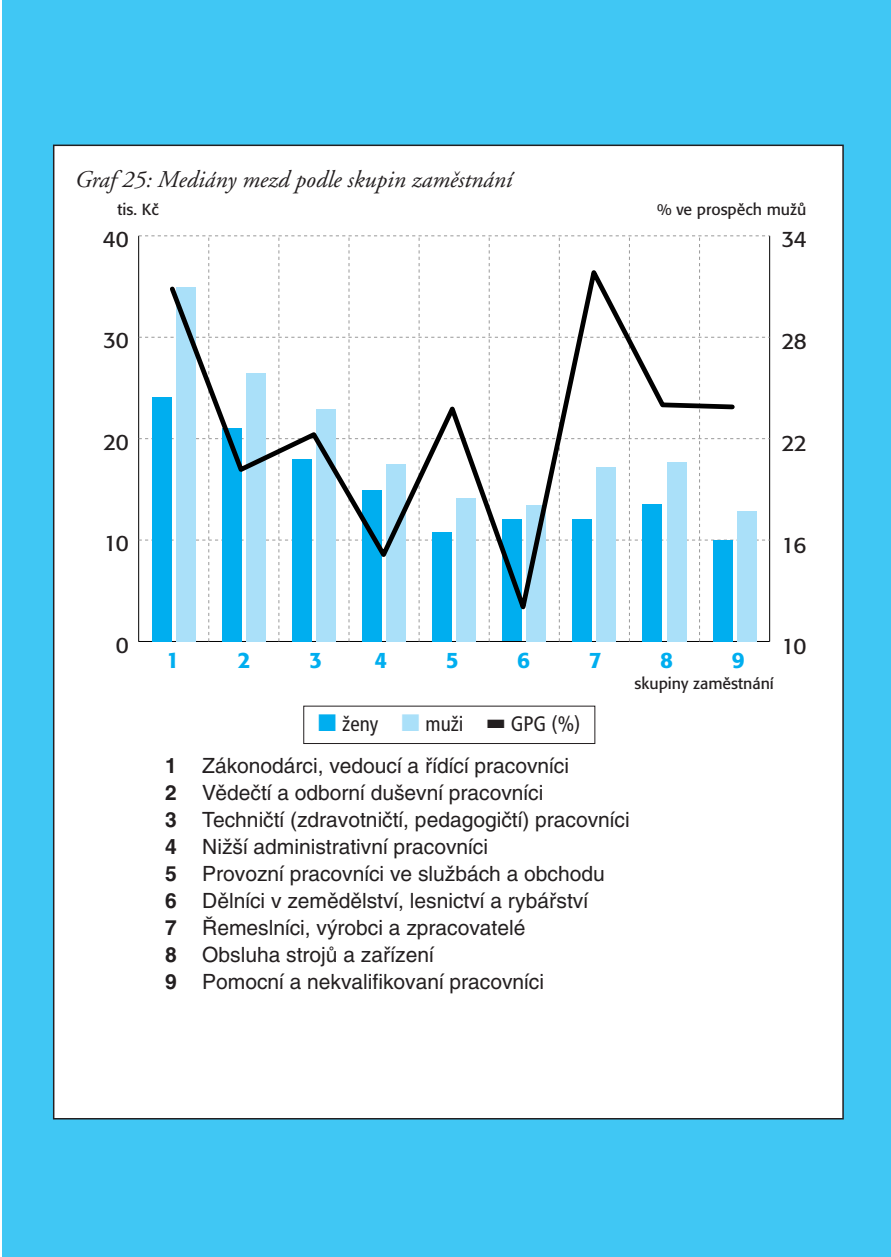
<style>
.page{position:relative;width:891px;height:1257px;background:#fff}
.page>*{position:absolute;margin:0;border:0;box-sizing:border-box;transform-origin:0 0}
.t1{font:italic 24px "Adobe Garamond CE";color:#231f20}
.t2{font:22.2px "Formata CE";letter-spacing:-.02em;color:#231f20}
.t3{font:500 22.2px "Formata CE";color:#00aeef}
.t4{font:21px/27px "Helvetica CE";color:#231f20}
.t5{font:condensed 21px "Frutiger CE";color:#231f20}
.t6{font:15.9px "Formata CE";color:#231f20}
.s1{color:#00aeef}
.s2{color:#aae0f9}
.s3{font-weight:700}
</style>
<div class="page">
<div style="left:2px;top:0;width:889px;height:1257px;background:#40c7f4"></div>
<div style="left:54px;top:145px;width:789px;height:974px;background:#fff"></div>
<hr style="left:139px;top:641px;width:631px;height:1px;background:#000">
<hr style="left:138px;top:236px;width:1px;height:405px;background:#000">
<svg style="left:139px;top:235px;width:631px;height:406px"></svg>
<div style="left:152px;top:397px;width:19px;height:244px;background:#00aeef"></div>
<div style="left:222px;top:428px;width:20px;height:213px;background:#00aeef"></div>
<div style="left:292px;top:459px;width:20px;height:182px;background:#00aeef"></div>
<div style="left:362px;top:490px;width:20px;height:151px;background:#00aeef"></div>
<div style="left:432px;top:532px;width:20px;height:109px;background:#00aeef"></div>
<div style="left:502px;top:520px;width:20px;height:121px;background:#00aeef"></div>
<div style="left:573px;top:519px;width:19px;height:122px;background:#00aeef"></div>
<div style="left:643px;top:504px;width:19px;height:137px;background:#00aeef"></div>
<div style="left:713px;top:540px;width:19px;height:101px;background:#00aeef"></div>
<div style="left:176px;top:287px;width:20px;height:354px;background:#aae0f9"></div>
<div style="left:246px;top:373px;width:20px;height:268px;background:#aae0f9"></div>
<div style="left:316px;top:409px;width:20px;height:232px;background:#aae0f9"></div>
<div style="left:386px;top:464px;width:20px;height:177px;background:#aae0f9"></div>
<div style="left:456px;top:498px;width:20px;height:143px;background:#aae0f9"></div>
<div style="left:527px;top:505px;width:19px;height:136px;background:#aae0f9"></div>
<div style="left:597px;top:467px;width:19px;height:174px;background:#aae0f9"></div>
<div style="left:667px;top:462px;width:19px;height:179px;background:#aae0f9"></div>
<div style="left:737px;top:511px;width:19px;height:130px;background:#aae0f9"></div>
<svg style="left:166px;top:259px;width:571px;height:365px"></svg>
<div style="left:303px;top:706px;width:292px;height:38px;border:1px solid #231f20"></div>
<p class="t1" style="left:74px;top:169px;width:439px">Graf 25: Mediány mezd podle skupin zamûstnání</p>
<p class="t6" style="left:118px;top:203px;width:43px">tis. Kã</p>
<p class="t6" style="left:657px;top:203px;width:151px">% ve prospûch muÏÛ</p>
<p class="t2" style="left:781px;top:230px;width:27px">34</p>
<p class="t2" style="left:103px;top:229px;width:27px">40</p>
<p class="t2" style="left:103px;top:331px;width:27px">30</p>
<p class="t2" style="left:781px;top:331px;width:27px">28</p>
<p class="t2" style="left:103px;top:432px;width:27px">20</p>
<p class="t2" style="left:781px;top:433px;width:27px">22</p>
<p class="t2" style="left:104px;top:533px;width:27px">10</p>
<p class="t2" style="left:781px;top:535px;width:27px">16</p>
<p class="t2" style="left:116px;top:635px;width:14px">0</p>
<p class="t3" style="left:166px;top:650px;width:14px">1</p>
<p class="t3" style="left:238px;top:650px;width:14px">2</p>
<p class="t3" style="left:309px;top:650px;width:14px">3</p>
<p class="t3" style="left:374px;top:650px;width:14px">4</p>
<p class="t3" style="left:446px;top:650px;width:14px">5</p>
<p class="t3" style="left:517px;top:650px;width:14px">6</p>
<p class="t3" style="left:589px;top:650px;width:14px">7</p>
<p class="t3" style="left:660px;top:650px;width:14px">8</p>
<p class="t3" style="left:732px;top:650px;width:14px">9</p>
<p class="t6" style="left:635px;top:676px;width:141px">skupiny zamûstnání</p>
<p class="t2" style="left:781px;top:637px;width:27px">10</p>
<p class="t5" style="left:318px;top:716px;width:264px"><span class="s1">■</span> ženy <span class="s2">■</span> muži ■ GPG (%)</p>
<p class="t4" style="left:165px;top:754px;width:466px"><span class="s3">1</span> Zákonodárci, vedoucí a fiídící pracovníci<br><span class="s3">2</span> Vûdeãtí a odborní du‰evní pracovníci<br><span class="s3">3</span> Techniãtí (zdravotniãtí, pedagogiãtí) pracovníci <span class="s3">4</span> NiÏ‰í administrativní pracovníci<br><span class="s3">5</span> Provozní pracovníci ve sluÏbách a obchodu<br><span class="s3">6</span> Dûlníci v zemûdûlství, lesnictví a rybáfiství<br><span class="s3">7</span> ¤emeslníci, v˘robci a zpracovatelé<br><span class="s3">8</span> Obsluha strojÛ a zafiízení<br><span class="s3">9</span> Pomocní a nekvalifikovaní pracovníci</p>
</div>
